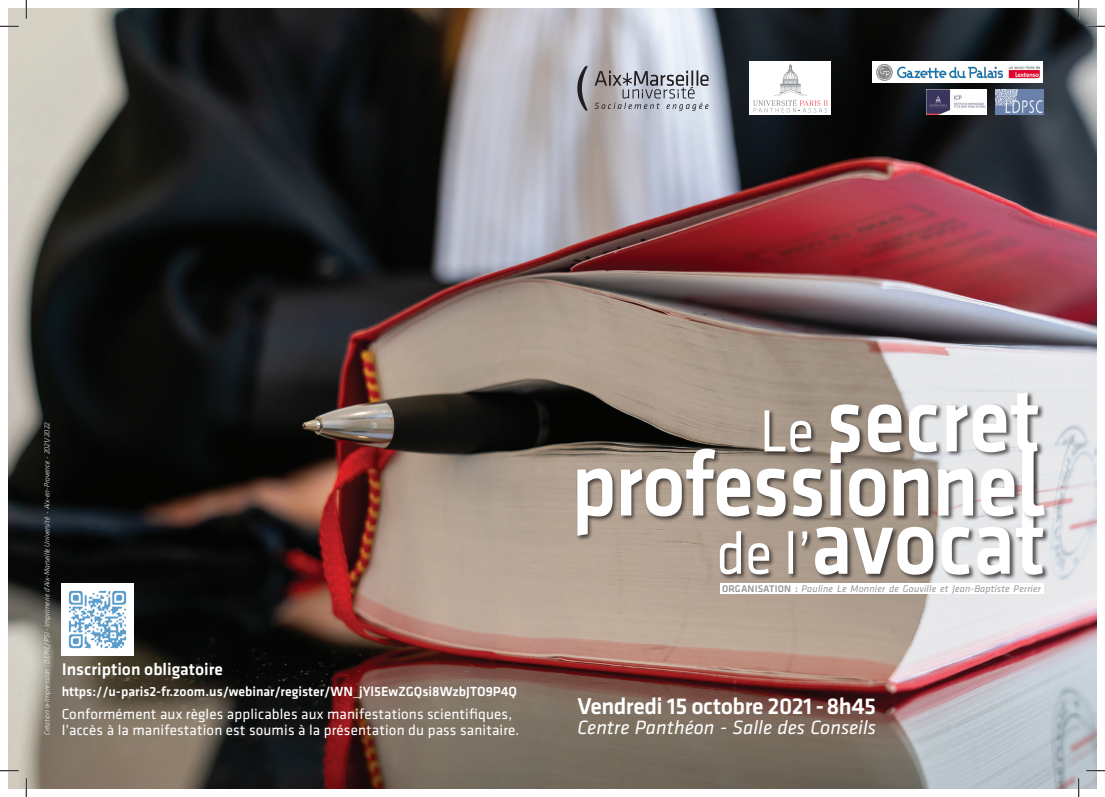
<style>
.page{position:relative;width:1105px;height:797px;background:#fff}
.page>*{position:absolute;margin:0;border:0;box-sizing:border-box;transform-origin:0 0}
.t1{font:500 23.75px "Klavika Basic";letter-spacing:-.02em;color:#fff}
.t2{font:italic 20px "Klavika Basic";color:#fff}
.t3{font:500 17.5px "Klavika Basic";color:#fff}
.t4{font:15px/16.2px "Klavika Basic";letter-spacing:.01em;color:#fff}
.t5{font:500 13.75px "Klavika Basic";color:#fff}
.t6{font:italic 10px "Klavika Basic";letter-spacing:.015em;color:#939598}
.t7{font:italic 300 7.5px "Klavika Basic";color:#fff}
.s1{font-weight:500;font-style:normal}
</style>
<div class="page">
<img style="left:9px;top:9px;width:1087px;height:779px">
<div style="left:749px;top:62px;width:82px;height:53px;background:#fff"></div>
<svg style="left:753px;top:64px;width:75px;height:48px"></svg>
<img style="left:927px;top:90px;width:60px;height:25px">
<img style="left:995px;top:90px;width:48px;height:25px">
<img style="left:872px;top:62px;width:171px;height:21px">
<svg style="left:577px;top:66px;width:10px;height:45px"></svg>
<svg style="left:595px;top:70px;width:114px;height:41px"></svg>
<div style="left:720px;top:583px;width:323px;height:11px;background:#fff"></div>
<div style="left:576px;top:391px;width:473px;height:190px;background:#231f20;opacity:.75"></div>
<svg style="left:577px;top:392px;width:466px;height:182px"></svg>
<div style="left:1020px;top:449px;width:31px;height:74px;background:#231f20;opacity:.4"></div>
<svg style="left:1022px;top:450px;width:23px;height:66px"></svg>
<img style="left:62px;top:583px;width:72px;height:73px">
<svg style="left:0;top:25px;width:19px;height:2px"></svg>
<svg style="left:1086px;top:25px;width:19px;height:2px"></svg>
<svg style="left:0;top:770px;width:19px;height:1px"></svg>
<svg style="left:1086px;top:770px;width:19px;height:1px"></svg>
<svg style="left:25px;top:0;width:2px;height:19px"></svg>
<svg style="left:25px;top:778px;width:2px;height:19px"></svg>
<svg style="left:1078px;top:0;width:1px;height:19px"></svg>
<svg style="left:1078px;top:778px;width:1px;height:19px"></svg>
<p class="t7" style="left:43px;top:735px;width:314px;rotate:-90deg">Création &amp; Impression : DEPIL/PSI - Imprimerie d’Aix-Marseille Université - Aix-en-Provence - 2021/2022</p>
<p class="t3" style="left:62px;top:657px;width:163px">Inscription obligatoire</p>
<p class="t5" style="left:62px;top:681px;width:457px">https://u-paris2-fr.zoom.us/webinar/register/WN_jYl5EwZGQsi8WzbJTO9P4Q</p>
<p class="t4" style="left:62px;top:705px;width:459px">Conformément aux règles applicables aux manifestations scientifiques, l’accès à la manifestation est soumis à la présentation du pass sanitaire.</p>
<p class="t6" style="left:722px;top:583px;width:320px"><span class="s1">ORGANISATION :</span> Pauline Le Monnier de Gouville et Jean-Baptiste Perrier</p>
<p class="t1" style="left:577px;top:689px;width:300px">Vendredi 15 octobre 2021 - 8h45</p>
<p class="t2" style="left:577px;top:715px;width:300px">Centre Panthéon - Salle des Conseils</p>
</div>
